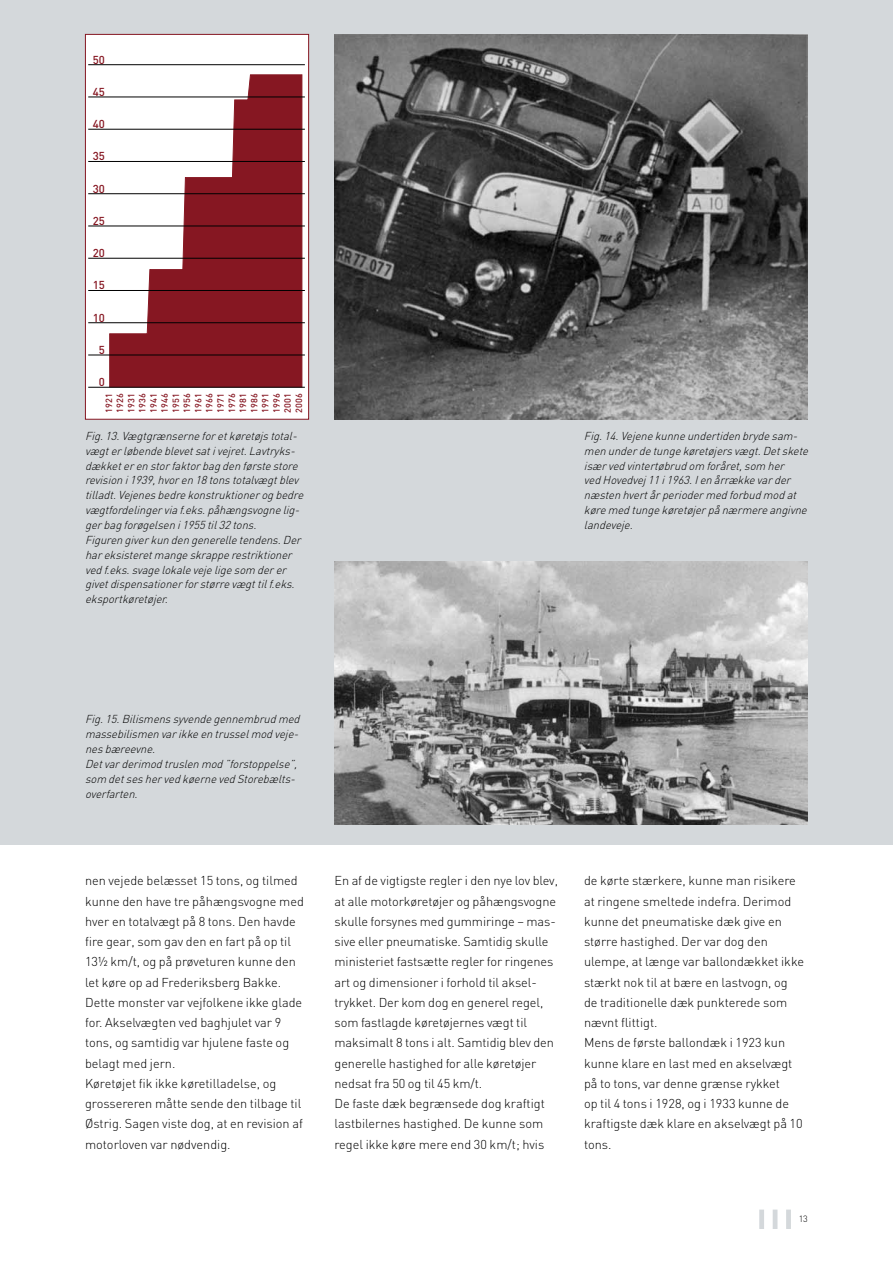
<style>
.page{position:relative;width:893px;height:1263px;background:#fff}
.page>*{position:absolute;margin:0;border:0;box-sizing:border-box;transform-origin:0 0}
.t1{font:300 12.75px/20.2px "DIN";color:#000}
.t2{font:italic 300 11.4px/14.9px "DIN";color:#000}
.t3{font:500 11.4px "DIN";color:#861722}
.t4{font:500 9px/11.2px "DIN";color:#861722;text-align:justify}
.t5{font:300 9px "DIN";color:#000}
</style>
<div class="page">
<div style="left:0;top:0;width:893px;height:845px;background:#d4d8db"></div>
<div style="left:759px;top:1209px;width:5px;height:20px;background:#d4d8db"></div>
<div style="left:786px;top:1209px;width:5px;height:20px;background:#d4d8db"></div>
<hr style="left:773px;top:1209px;width:4px;height:20px;background:#d4d8db">
<div style="left:85px;top:34px;width:224px;height:386px;background:#fff;border:1px solid #861722"></div>
<img style="left:334px;top:34px;width:474px;height:386px">
<svg style="left:109px;top:74px;width:193px;height:313px"></svg>
<hr style="left:88px;top:64px;width:217px;height:1px;background:#000">
<hr style="left:88px;top:97px;width:217px;height:1px;background:#000">
<hr style="left:88px;top:129px;width:217px;height:1px;background:#000">
<hr style="left:88px;top:161px;width:217px;height:1px;background:#000">
<hr style="left:88px;top:193px;width:217px;height:1px;background:#000">
<hr style="left:88px;top:226px;width:217px;height:1px;background:#000">
<hr style="left:88px;top:258px;width:217px;height:1px;background:#000">
<hr style="left:88px;top:290px;width:217px;height:1px;background:#000">
<hr style="left:88px;top:322px;width:217px;height:1px;background:#000">
<hr style="left:88px;top:355px;width:217px;height:1px;background:#000">
<hr style="left:88px;top:387px;width:217px;height:1px;background:#000">
<img style="left:334px;top:561px;width:474px;height:264px">
<p class="t3" style="left:93px;top:52px;width:14px">50</p>
<p class="t3" style="left:93px;top:84px;width:14px">45</p>
<p class="t3" style="left:93px;top:117px;width:14px">40</p>
<p class="t3" style="left:93px;top:149px;width:14px">35</p>
<p class="t3" style="left:93px;top:181px;width:14px">30</p>
<p class="t3" style="left:93px;top:213px;width:14px">25</p>
<p class="t3" style="left:93px;top:246px;width:14px">20</p>
<p class="t3" style="left:93px;top:278px;width:14px">15</p>
<p class="t3" style="left:93px;top:310px;width:14px">10</p>
<p class="t3" style="left:99px;top:342px;width:8px">5</p>
<p class="t3" style="left:99px;top:375px;width:8px">0</p>
<p class="t4" style="left:103px;top:412px;width:21px;rotate:-90deg">1921<br>1926<br>1931<br>1936<br>1941<br>1946<br>1951<br>1956<br>1961<br>1966<br>1971<br>1976<br>1981<br>1986<br>1991<br>1996<br>2001<br>2006</p>
<p class="t2" style="left:85px;top:428px;width:223px">Fig.13.Vægtgrænserneforetkøretøjstotal&shy;vægterløbendeblevetsativejret.Lavtryks&shy;dækketerenstorfaktorbagdenførstestore revisioni1939,hvoren18tonstotalvægtblev tilladt.Vejenesbedrekonstruktionerogbedre vægtfordelingerviaf.eks.påhængsvognelig&shy;gerbagforøgelseni1955til32tons.<br>Figurengiverkundengenerelletendens.Der hareksisteretmangeskrapperestriktioner vedf.eks.svagelokalevejeligesom derer givetdispensationerforstørrevægttilf.eks. eksportkøretøjer.</p>
<p class="t2" style="left:85px;top:712px;width:219px">Fig.15.Bilismenssyvendegennembrudmed massebilismenvarikkeentrusselmodveje&shy;nesbæreevne.<br>Detvarderimodtruslenmod”forstoppelse”, som detseshervedkøernevedStorebælts&shy;overfarten.</p>
<p class="t2" style="left:584px;top:428px;width:229px">Fig.14.Vejenekunneundertidenbrydesam&shy;menunderdetungekøretøjersvægt.Detskete isærvedvintertøbrudom foråret,som her vedHovedvej 11i1963.Ienårrækkevarder næstenhvertårperiodermedforbudmodat køremedtungekøretøjerpånærmereangivne landeveje.</p>
<p class="t1" style="left:85px;top:870px;width:220px">nen vejede belæsset 15 tons, og tilmed kunne den have tre påhængsvogne med hver en totalvægt på 8 tons. Den havde fire gear, som gav den en fart på op til 13½ km/t, og på prøveturen kunne den let køre op ad Frederiksberg Bakke.<br>Dette monster var vejfolkene ikke glade for. Akselvægten ved baghjulet var 9 tons, og samtidig var hjulene faste og belagt med jern.<br>Køretøjet fik ikke køretilladelse, og grossereren måtte sende den tilbage til Østrig. Sagen viste dog, at en revision af motorloven var nødvendig.</p>
<p class="t1" style="left:334px;top:870px;width:225px">En af de vigtigste regler i den nye lov blev, at alle motorkøretøjer og påhængsvogne skulle forsynes med gummiringe – mas&shy;sive eller pneumatiske. Samtidig skulle ministeriet fastsætte regler for ringenes art og dimensioner i forhold til aksel&shy;trykket. Der kom dog en generel regel, som fastlagde køretøjernes vægt til maksimalt 8 tons i alt. Samtidig blev den generelle hastighed for alle køretøjer nedsat fra 50 og til 45 km/t.<br>De faste dæk begrænsede dog kraftigt lastbilernes hastighed. De kunne som regel ikke køre mere end 30 km/t; hvis</p>
<p class="t1" style="left:584px;top:870px;width:222px">de kørte stærkere, kunne man risikere at ringene smeltede indefra. Derimod kunne det pneumatiske dæk give en større hastighed. Der var dog den ulempe, at længe var ballondækket ikke stærkt nok til at bære en lastvogn, og de traditionelle dæk punkterede som nævnt flittigt.<br>Mens de første ballondæk i 1923 kun kunne klare en last med en akselvægt på to tons, var denne grænse rykket<br>op til 4 tons i 1928, og i 1933 kunne de kraftigste dæk klare en akselvægt på 10 tons.</p>
<p class="t5" style="left:799px;top:1213px;width:11px">13</p>
</div>
